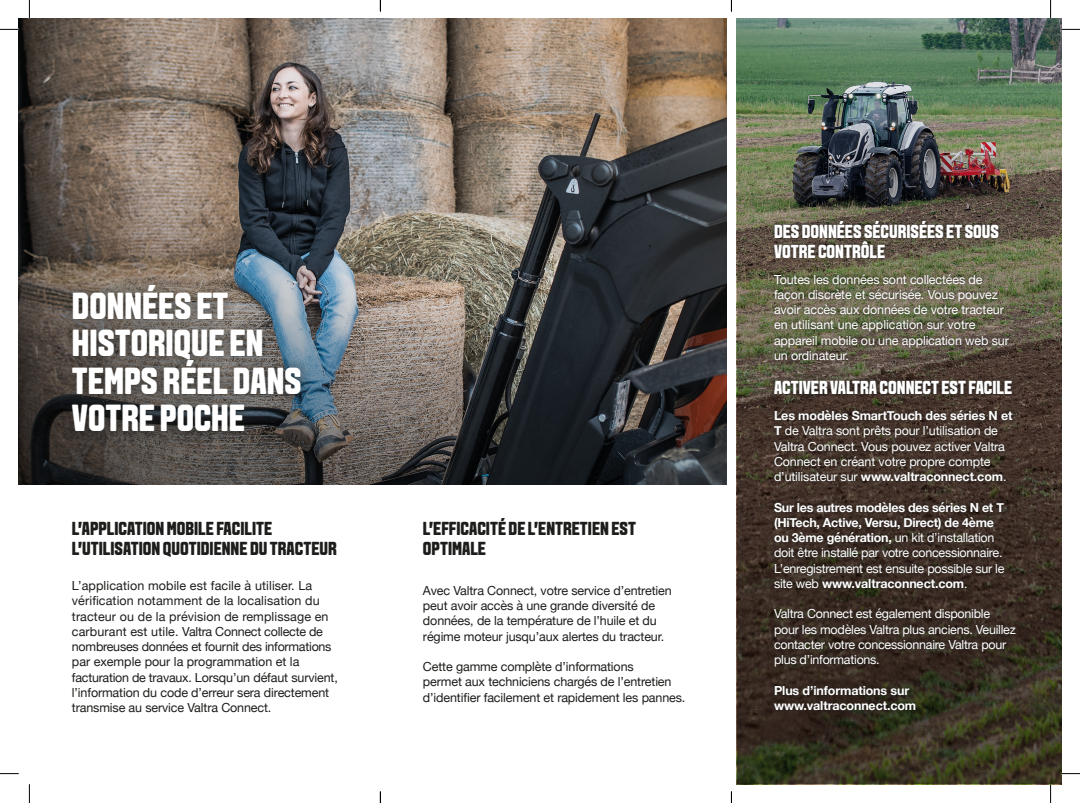
<style>
.page{position:relative;width:1080px;height:803px;background:#fff}
.page>*{position:absolute;margin:0;border:0;box-sizing:border-box;transform-origin:0 0}
.t1{font:800 37.5px/37.5px "VALTRA Aveny T";color:#fff}
.t2{font:800 18.75px/20px "VALTRA Aveny T";color:#1d1d1b}
.t3{font:800 18.75px/20px "VALTRA Aveny T";color:#fff}
.t4{font:12.5px/15.2px "Helvetica Neue";letter-spacing:-.01em;color:#fff}
.t5{font:12.5px/15.2px "Helvetica Neue";letter-spacing:-.01em;color:#1d1d1b}
.t6{font:700 12.5px/15.2px "Helvetica Neue";letter-spacing:-.01em;color:#fff}
.s1{font-weight:700}
</style>
<div class="page">
<img style="left:19px;top:19px;width:707px;height:466px">
<div style="left:61px;top:274px;width:251px;height:169px;background:#1d1d1b;opacity:.75"></div>
<img style="left:736px;top:19px;width:324px;height:765px">
<div style="left:770px;top:217px;width:248px;height:497px;background:#1d1d1b;opacity:.75"></div>
<svg style="left:0;top:29px;width:19px;height:1px"></svg>
<svg style="left:1060px;top:29px;width:19px;height:1px"></svg>
<svg style="left:0;top:773px;width:19px;height:1px"></svg>
<svg style="left:1060px;top:773px;width:19px;height:1px"></svg>
<svg style="left:29px;top:0;width:1px;height:19px"></svg>
<svg style="left:29px;top:784px;width:1px;height:19px"></svg>
<svg style="left:1049px;top:0;width:2px;height:19px"></svg>
<svg style="left:1049px;top:784px;width:2px;height:19px"></svg>
<svg style="left:379px;top:0;width:2px;height:11px"></svg>
<svg style="left:379px;top:792px;width:2px;height:11px"></svg>
<svg style="left:730px;top:0;width:2px;height:11px"></svg>
<svg style="left:730px;top:792px;width:2px;height:11px"></svg>
<h1 class="t1" style="left:72px;top:286px;width:231px">DONNÉES ET<br>HISTORIQUE EN<br>TEMPS RÉEL DANS<br>VOTRE POCHE</h1>
<h2 class="t2" style="left:72px;top:518px;width:266px">L’APPLICATION MOBILE FACILITE<br>L’UTILISATION QUOTIDIENNE DU TRACTEUR</h2>
<p class="t5" style="left:72px;top:579px;width:267px">L’application mobile est facile à utiliser. La vérification notamment de la localisation du tracteur ou de la prévision de remplissage en carburant est utile. Valtra Connect collecte de nombreuses données et fournit des informations par exemple pour la programmation et la facturation de travaux. Lorsqu’un défaut survient, l’information du code d’erreur sera directement transmise au service Valtra Connect.</p>
<h2 class="t2" style="left:423px;top:518px;width:214px">L’EFFICACITÉ DE L’ENTRETIEN EST<br>OPTIMALE</h2>
<p class="t5" style="left:423px;top:583px;width:250px">Avec Valtra Connect, votre service d’entretien peut avoir accès à une grande diversité de données, de la température de l’huile et du régime moteur jusqu’aux alertes du tracteur.</p>
<p class="t5" style="left:423px;top:660px;width:264px">Cette gamme complète d’informations<br>permet aux techniciens chargés de l’entretien d’identifier facilement et rapidement les pannes.</p>
<h2 class="t3" style="left:773px;top:221px;width:226px">DES DONNÉES SÉCURISÉES ET SOUS<br>VOTRE CONTRÔLE</h2>
<p class="t4" style="left:773px;top:272px;width:236px">Toutes les données sont collectées de façon discrète et sécurisée. Vous pouvez avoir accès aux données de votre tracteur en utilisant une application sur votre appareil mobile ou une application web sur un ordinateur.</p>
<h2 class="t3" style="left:773px;top:377px;width:240px">ACTIVER VALTRA CONNECT EST FACILE</h2>
<p class="t4" style="left:773px;top:409px;width:240px"><span class="s1">Les modèles SmartTouch des séries N et T</span> de Valtra sont prêts pour l’utilisation de Valtra Connect. Vous pouvez activer Valtra Connect en créant votre propre compte d’utilisateur sur <span class="s1">www.valtraconnect.com</span>.</p>
<p class="t4" style="left:773px;top:500px;width:232px"><span class="s1">Sur les autres modèles des séries N et T (HiTech, Active, Versu, Direct) de 4ème ou 3ème génération,</span> un kit d’installation doit être installé par votre concessionnaire.<br>L’enregistrement est ensuite possible sur le site web <span class="s1">www.valtraconnect.com</span>.</p>
<p class="t4" style="left:773px;top:607px;width:243px">Valtra Connect est également disponible pour les modèles Valtra plus anciens. Veuillez contacter votre concessionnaire Valtra pour plus d’informations.</p>
<p class="t6" style="left:773px;top:683px;width:144px">Plus d’informations sur www.valtraconnect.com</p>
</div>
